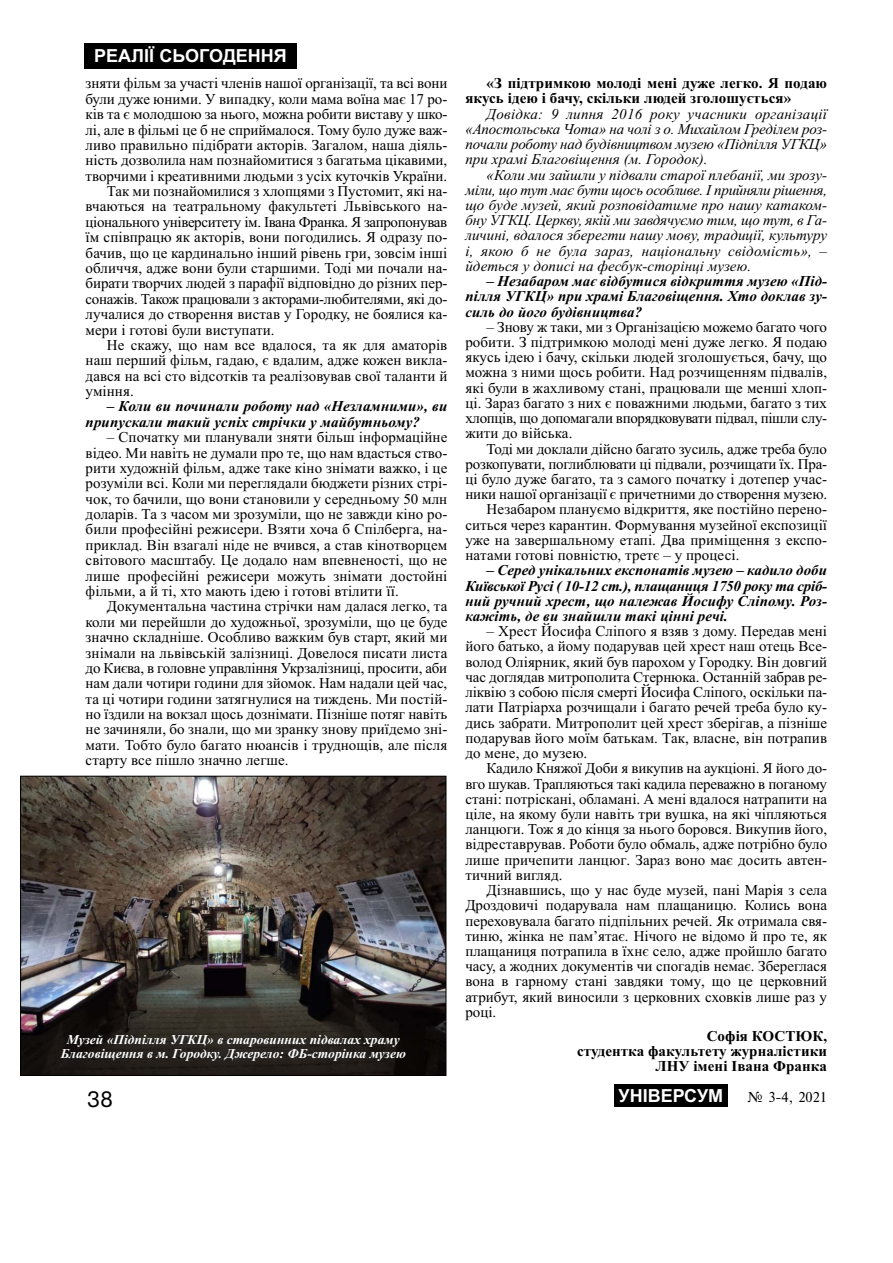
<style>
.page{position:relative;width:893px;height:1263px;background:#fff}
.page>*{position:absolute;margin:0;border:0;box-sizing:border-box;transform-origin:0 0}
.t1{font:21px "Ukr";color:#000}
.t2{font:700 18px "Arial";color:#fff}
.t3{font:15px/15.1px "Times New Roman";color:#000;text-align:justify}
.t4{font:italic 15px/15.1px "Times New Roman";letter-spacing:.005em;color:#000;text-align:justify}
.t5{font:italic 700 15px/15.1px "Times New Roman";letter-spacing:.005em;color:#000;text-align:justify}
.t6{font:700 15px/15.1px "Times New Roman";letter-spacing:.005em;color:#000}
.t7{font:15px "Times New Roman";letter-spacing:-.025em;color:#000}
.t8{font:15px "Times New Roman";letter-spacing:-.02em;color:#000}
.t9{font:15px "Times";color:#000}
.t10{font:italic 700 13.5px/13.5px "Times New Roman";color:#fff;text-align:center}
</style>
<div class="page">
<div style="left:84px;top:43px;width:213px;height:26px;background:#000"></div>
<div style="left:614px;top:1084px;width:113px;height:23px;background:#000"></div>
<img style="left:22px;top:778px;width:422px;height:296px">
<div style="left:20px;top:776px;width:426px;height:300px;border:1px solid #000"></div>
<p class="t2" style="left:94px;top:46px;width:194px">РЕАЛІЇ СЬОГОДЕННЯ</p>
<p class="t3" style="left:86px;top:77px;width:363px">зняти фільм за участі членів нашої організації, та всі вони</p>
<p class="t3" style="left:86px;top:93px;width:363px">були дуже юними. У випадку, коли мама воїна має 17 ро-</p>
<p class="t3" style="left:86px;top:108px;width:363px">ків та є молодшою за нього, можна робити виставу у шко-</p>
<p class="t3" style="left:86px;top:123px;width:363px">лі, але в фільмі це б не сприймалося. Тому було дуже важ-</p>
<p class="t3" style="left:86px;top:139px;width:363px">ливо правильно підібрати акторів. Загалом, наша діяль-</p>
<p class="t3" style="left:86px;top:154px;width:363px">ність дозволила нам познайомитися з багатьма цікавими,</p>
<p class="t3" style="left:86px;top:170px;width:363px">творчими і креативними людьми з усіх куточків України.</p>
<p class="t3" style="left:107px;top:185px;width:342px">Так ми познайомилися з хлопцями з Пустомит, які на-</p>
<p class="t3" style="left:86px;top:200px;width:363px">вчаються на театральному факультеті Львівського на-</p>
<p class="t7" style="left:86px;top:216px;width:363px">ціонального університету ім. Івана Франка. Я запропонував</p>
<p class="t3" style="left:86px;top:231px;width:363px">їм співпрацю як акторів, вони погодились. Я одразу по-</p>
<p class="t3" style="left:86px;top:246px;width:363px">бачив, що це кардинально інший рівень гри, зовсім інші</p>
<p class="t3" style="left:86px;top:262px;width:363px">обличчя, адже вони були старшими. Тоді ми почали на-</p>
<p class="t3" style="left:86px;top:277px;width:363px">бирати творчих людей з парафії відповідно до різних пер-</p>
<p class="t8" style="left:86px;top:293px;width:363px">сонажів. Також працювали з акторами-любителями, які до-</p>
<p class="t3" style="left:86px;top:308px;width:363px">лучалися до створення вистав у Городку, не боялися ка-</p>
<p class="t3" style="left:86px;top:323px;width:190px">мери і готові були виступати.</p>
<p class="t3" style="left:107px;top:339px;width:342px">Не скажу, що нам все вдалося, та як для аматорів</p>
<p class="t3" style="left:86px;top:354px;width:363px">наш перший фільм, гадаю, є вдалим, адже кожен викла-</p>
<p class="t3" style="left:86px;top:370px;width:363px">дався на всі сто відсотків та реалізовував свої таланти й</p>
<p class="t3" style="left:86px;top:385px;width:50px">уміння.</p>
<p class="t5" style="left:86px;top:399px;width:363px;text-indent:21px">– Коли ви починали роботу над «Незламними», ви припускали такий успіх стрічки у майбутньому?</p>
<p class="t3" style="left:86px;top:431px;width:363px;text-indent:21px">– Спочатку ми планували зняти більш інформаційне відео. Ми навіть не думали про те, що нам вдасться ство&shy;рити художній фільм, адже таке кіно знімати важко, і це розуміли всі. Коли ми переглядали бюджети різних стрі&shy;чок, то бачили, що вони становили у середньому 50 млн доларів. Та з часом ми зрозуміли, що не завжди кіно ро&shy;били професійні режисери. Взяти хоча б Спілберга, на&shy;приклад. Він взагалі ніде не вчився, а став кінотворцем світового масштабу. Це додало нам впевненості, що не лише професійні режисери можуть знімати достойні фільми, а й ті, хто мають ідею і готові втілити її.</p>
<p class="t3" style="left:86px;top:600px;width:363px;text-indent:21px">Документальна частина стрічки нам далася легко, та коли ми перейшли до художньої, зрозуміли, що це буде значно складніше. Особливо важким був старт, який ми знімали на львівській залізниці. Довелося писати листа до Києва, в головне управління Укрзалізниці, просити, аби нам дали чотири години для зйомок. Нам надали цей час, та ці чотири години затягнулися на тиждень. Ми постій&shy;но їздили на вокзал щось дознімати. Пізніше потяг навіть не зачиняли, бо знали, що ми зранку знову приїдемо зні&shy;мати. Тобто було багато нюансів і труднощів, але після старту все пішло значно легше.</p>
<p class="t10" style="left:61px;top:1033px;width:346px">Музей «Підпілля УГКЦ» в старовинних підвалах храму<br>Благовіщення в м. Городку. Джерело: ФБ-сторінка музею</p>
<p class="t6" style="left:465px;top:77px;width:363px;text-indent:21px">«З підтримкою молоді мені дуже легко. Я подаю якусь ідею і бачу, скільки людей зголошується»</p>
<p class="t4" style="left:465px;top:107px;width:363px;text-indent:21px">Довідка: 9 липня 2016 року учасники організації «Апостольська Чота» на чолі з о. Михайлом Греділем роз&shy;почали роботу над будівництвом музею «Підпілля УГКЦ» при храмі Благовіщення (м. Городок).</p>
<p class="t4" style="left:465px;top:168px;width:363px;text-indent:21px">«Коли ми зайшли у підвали старої плебанії, ми зрозу&shy;міли, що тут має бути щось особливе. І прийняли рішення, що буде музей, який розповідатиме про нашу катаком&shy;бну УГКЦ. Церкву, якій ми завдячуємо тим, що тут, в Га&shy;личині, вдалося зберегти нашу мову, традиції, культуру і, якою б не була зараз, національну свідомість», – йдеться у дописі на фесбук-сторінці музею.</p>
<p class="t5" style="left:465px;top:273px;width:363px;text-indent:21px">– Незабаром має відбутися відкриття музею «Під&shy;пілля УГКЦ» при храмі Благовіщення. Хто доклав зу&shy;силь до його будівництва?</p>
<p class="t3" style="left:465px;top:321px;width:363px;text-indent:21px">– Знову ж таки, ми з Організацією можемо багато чого робити. З підтримкою молоді мені дуже легко. Я подаю якусь ідею і бачу, скільки людей зголошується, бачу, що можна з ними щось робити. Над розчищенням підвалів, які були в жахливому стані, працювали ще менші хлоп&shy;ці. Зараз багато з них є поважними людьми, багато з тих хлопців, що допомагали впорядковувати підвал, пішли слу&shy;жити до війська.</p>
<p class="t3" style="left:486px;top:442px;width:342px">Тоді ми доклали дійсно багато зусиль, адже треба було</p>
<p class="t3" style="left:465px;top:458px;width:363px">розкопувати, поглиблювати ці підвали, розчищати їх. Пра-</p>
<p class="t3" style="left:465px;top:473px;width:363px">ці було дуже багато, та з самого початку і дотепер учас-</p>
<p class="t3" style="left:465px;top:488px;width:363px">ники нашої організації є причетними до створення музею.</p>
<p class="t3" style="left:486px;top:503px;width:342px">Незабаром плануємо відкриття, яке постійно перено-</p>
<p class="t3" style="left:465px;top:519px;width:363px">ситься через карантин. Формування музейної експозиції</p>
<p class="t3" style="left:465px;top:534px;width:363px">уже на завершальному етапі. Два приміщення з експо-</p>
<p class="t3" style="left:465px;top:549px;width:275px">натами готові повністю, третє – у процесі.</p>
<p class="t5" style="left:465px;top:563px;width:363px;text-indent:21px">– Серед унікальних експонатів музею – кадило доби Київської Русі ( 10-12 ст.), плащаниця 1750 року та сріб&shy;ний ручний хрест, що належав Йосифу Сліпому. Роз&shy;кажіть, де ви знайшли такі цінні речі.</p>
<p class="t3" style="left:465px;top:625px;width:363px;text-indent:21px">– Хрест Йосифа Сліпого я взяв з дому. Передав мені його батько, а йому подарував цей хрест наш отець Все&shy;волод Оліярник, який був парохом у Городку. Він довгий час доглядав митрополита Стернюка. Останній забрав ре&shy;ліквію з собою після смерті Йосифа Сліпого, оскільки па&shy;лати Патріарха розчищали і багато речей треба було ку&shy;дись забрати. Митрополит цей хрест зберігав, а пізніше подарував його моїм батькам. Так, власне, він потрапив до мене, до музею.</p>
<p class="t3" style="left:465px;top:762px;width:363px;text-indent:21px">Кадило Княжої Доби я викупив на аукціоні. Я його до&shy;вго шукав. Трапляються такі кадила переважно в поганому стані: потріскані, обламані. А мені вдалося натрапити на ціле, на якому були навіть три вушка, на які чіпляються ланцюги. Тож я до кінця за нього боровся. Викупив його, відреставрував. Роботи було обмаль, адже потрібно було лише причепити ланцюг. Зараз воно має досить автен&shy;тичний вигляд.</p>
<p class="t3" style="left:465px;top:884px;width:363px;text-indent:21px">Дізнавшись, що у нас буде музей, пані Марія з села Дроздовичі подарувала нам плащаницю. Колись вона переховувала багато підпільних речей. Як отримала свя&shy;тиню, жінка не пам’ятає. Нічого не відомо й про те, як плащаниця потрапила в їхнє село, адже пройшло багато часу, а жодних документів чи спогадів немає. Збереглася вона в гарному стані завдяки тому, що це церковний атрибут, який виносили з церковних сховків лише раз у році.</p>
<p class="t6" style="left:577px;top:1030px;width:251px;text-align:right">Софія КОСТЮК,<br>студентка факультету журналістики<br>ЛНУ імені Івана Франка</p>
<h1 class="t1" style="left:87px;top:1087px;width:27px">38</h1>
<p class="t2" style="left:618px;top:1085px;width:106px">УНІВЕРСУМ</p>
<p class="t9" style="left:747px;top:1088px;width:81px">‹ 3-4, 2021</p>
</div>
